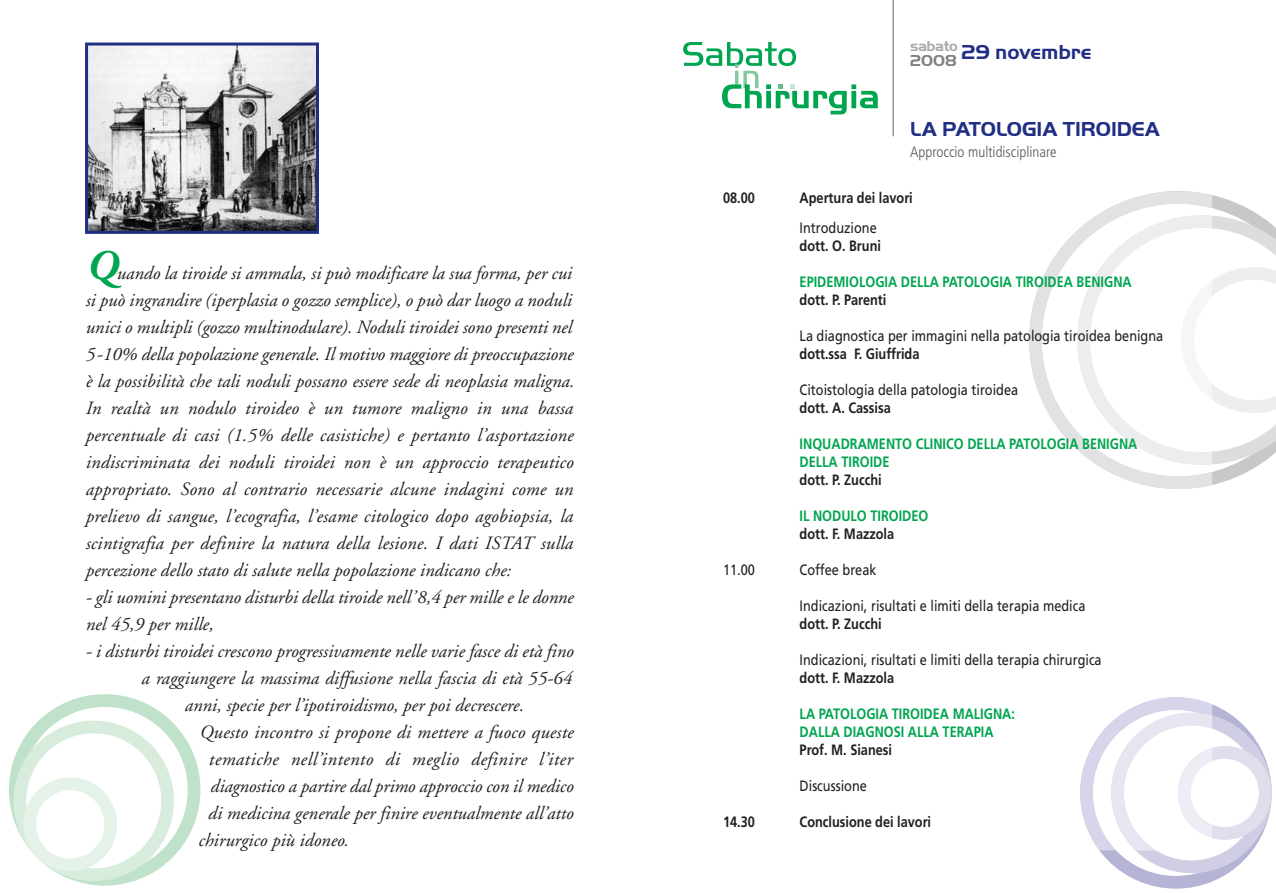
<style>
.page{position:relative;width:1276px;height:893px;background:#fff}
.page>*{position:absolute;margin:0;border:0;box-sizing:border-box;transform-origin:0 0}
.t1{font:italic 700 42px "Adobe Garamond";color:#00a54f}
.t2{font:700 21px "Handel Got D";color:#202e84}
.t3{font:italic 18.75px/27px "Adobe Garamond";color:#231f20}
.t4{font:italic 18.75px "Adobe Garamond";letter-spacing:.025em;color:#231f20}
.t5{font:700 16.5px "Handel Got D";color:#808285}
.t6{font:15px "Frutiger";color:#231f20;scale:.85 1}
.t7{font:700 15px "Frutiger";color:#231f20;scale:.85 1}
.t8{font:700 15px/18px "Frutiger";color:#00a54f;scale:.85 1}
.t9{font:300 condensed 15px "Frutiger";color:#57585a}
</style>
<div class="page">
<svg style="left:1212px;top:195px;width:47px;height:290px"></svg>
<svg style="left:683px;top:42px;width:194px;height:72px"></svg>
<hr style="left:892px;top:0;width:2px;height:136px;background:#939598">
<svg style="left:9px;top:694px;width:192px;height:192px"></svg>
<svg style="left:1029px;top:191px;width:183px;height:298px"></svg>
<svg style="left:1077px;top:215px;width:199px;height:250px"></svg>
<svg style="left:1080px;top:697px;width:191px;height:192px"></svg>
<img style="left:89px;top:47px;width:226px;height:183px">
<div style="left:85px;top:43px;width:234px;height:191px;border:3px solid #202e84"></div>
<h1 class="t1" style="left:85px;top:249px;width:33px">Q</h1>
<p class="t3" style="left:85px;top:262px;width:490px;text-indent:31px">uando la tiroide si ammala, si può modificare la sua forma, per cui si può ingrandire (iperplasia o gozzo semplice), o può dar luogo a noduli unici o multipli (gozzo multinodulare). Noduli tiroidei sono presenti nel 5-10% della popolazione generale. Il motivo maggiore di preoccupazione è la possibilità che tali noduli possano essere sede di neoplasia maligna.<br>In realtà un nodulo tiroideo è un tumore maligno in una bassa percentuale di casi (1.5% delle casistiche) e pertanto l’asportazione indiscriminata dei noduli tiroidei non è un approccio terapeutico appropriato. Sono al contrario necessarie alcune indagini come un prelievo di sangue, l’ecografia, l’esame citologico dopo agobiopsia, la scintigrafia per definire la natura della lesione. I dati ISTAT sulla percezione dello stato di salute nella popolazione indicano che:</p>
<p class="t3" style="left:85px;top:586px;width:489px">- gli uomini presentano disturbi della tiroide nell’8,4 per mille e le donne nel 45,9 per mille,</p>
<p class="t3" style="left:85px;top:640px;width:489px">- i disturbi tiroidei crescono progressivamente nelle varie fasce di età fino</p>
<p class="t3" style="left:141px;top:667px;width:432px">a raggiungere la massima diffusione nella fascia di età 55-64</p>
<p class="t3" style="left:184px;top:694px;width:341px">anni, specie per l’ipotiroidismo, per poi decrescere.</p>
<p class="t3" style="left:199px;top:721px;width:375px">Questo incontro si propone di mettere a fuoco queste</p>
<p class="t4" style="left:208px;top:752px;width:365px">tematiche nell’intento di meglio definire l’iter</p>
<p class="t3" style="left:210px;top:775px;width:364px">diagnostico a partire dal primo approccio con il medico</p>
<p class="t3" style="left:207px;top:802px;width:367px">di medicina generale per finire eventualmente all’atto</p>
<p class="t3" style="left:198px;top:829px;width:152px">chirurgico più idoneo.</p>
<p class="t2" style="left:910px;top:39px;width:183px"><sup>sabato</sup> 29 novembre</p>
<p class="t5" style="left:910px;top:51px;width:48px">2008</p>
<p class="t2" style="left:910px;top:117px;width:251px">LA PATOLOGIA TIROIDEA</p>
<p class="t9" style="left:910px;top:145px;width:148px">Approccio multidisciplinare</p>
<p class="t7" style="left:723px;top:191px;width:39px">08.00</p>
<p class="t7" style="left:799px;top:191px;width:135px">Apertura dei lavori</p>
<p class="t6" style="left:799px;top:221px;width:92px">Introduzione</p>
<p class="t7" style="left:799px;top:239px;width:97px">dott. O. Bruni</p>
<p class="t8" style="left:799px;top:274px;width:392px">EPIDEMIOLOGIA DELLA PATOLOGIA TIROIDEA BENIGNA</p>
<p class="t7" style="left:799px;top:293px;width:104px">dott. P. Parenti</p>
<p class="t6" style="left:799px;top:329px;width:429px">La diagnostica per immagini nella patologia tiroidea benigna</p>
<p class="t7" style="left:799px;top:347px;width:142px">dott.ssa F. Giuffrida</p>
<p class="t6" style="left:799px;top:383px;width:259px">Citoistologia della patologia tiroidea</p>
<p class="t7" style="left:799px;top:401px;width:109px">dott. A. Cassisa</p>
<p class="t8" style="left:799px;top:436px;width:399px">INQUADRAMENTO CLINICO DELLA PATOLOGIA BENIGNA<br>DELLA TIROIDE</p>
<p class="t7" style="left:799px;top:473px;width:98px">dott. P. Zucchi</p>
<p class="t8" style="left:799px;top:508px;width:153px">IL NODULO TIROIDEO</p>
<p class="t7" style="left:799px;top:527px;width:113px">dott. F. Mazzola</p>
<p class="t6" style="left:723px;top:563px;width:39px">11.00</p>
<p class="t6" style="left:799px;top:563px;width:92px">Coffee break</p>
<p class="t6" style="left:799px;top:599px;width:338px">Indicazioni, risultati e limiti della terapia medica</p>
<p class="t7" style="left:799px;top:617px;width:98px">dott. P. Zucchi</p>
<p class="t6" style="left:799px;top:653px;width:357px">Indicazioni, risultati e limiti della terapia chirurgica</p>
<p class="t7" style="left:799px;top:671px;width:113px">dott. F. Mazzola</p>
<p class="t8" style="left:799px;top:706px;width:255px">LA PATOLOGIA TIROIDEA MALIGNA:<br>DALLA DIAGNOSI ALLA TERAPIA</p>
<p class="t7" style="left:799px;top:743px;width:110px">Prof. M. Sianesi</p>
<p class="t6" style="left:799px;top:779px;width:81px">Discussione</p>
<p class="t7" style="left:723px;top:815px;width:39px">14.30</p>
<p class="t7" style="left:799px;top:815px;width:156px">Conclusione dei lavori</p>
</div>
